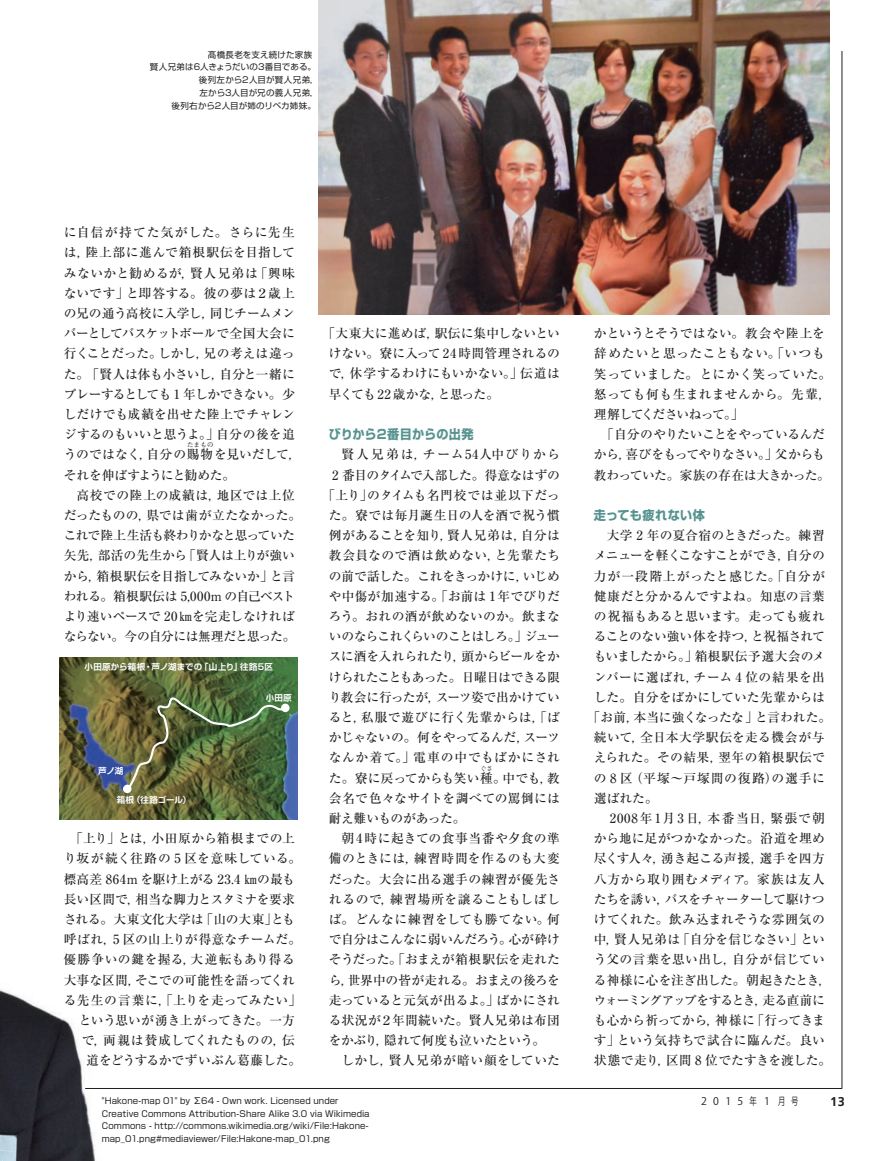
<style>
.page{position:relative;width:893px;height:1161px;background:#fff}
.page>*{position:absolute;margin:0;border:0;box-sizing:border-box;transform-origin:0 0}
.t1{font:500 12.75px/20.2px "Ryumin Pro";color:#231f20}
.t2{font:500 12.75px "Ryumin Pro";letter-spacing:.035em;color:#231f20}
.t3{font:500 12.75px "Ryumin Pro";letter-spacing:-.02em;color:#231f20}
.t4{font:500 12.75px "Ryumin Pro";letter-spacing:.04em;color:#231f20}
.t5{font:500 12.75px "Ryumin Pro";letter-spacing:.03em;color:#231f20}
.t6{font:500 12.75px "Ryumin Pro";letter-spacing:-.055em;color:#231f20}
.t7{font:500 12.75px "Ryumin Pro";letter-spacing:-.025em;color:#231f20}
.t8{font:500 12.75px "Ryumin Pro";letter-spacing:.02em;color:#231f20}
.t9{font:500 12.75px "Ryumin Pro";letter-spacing:.045em;color:#231f20}
.t10{font:500 12.75px "Ryumin Pro";letter-spacing:.055em;color:#231f20}
.t11{font:700 12.75px "Shin Go Pro";letter-spacing:.02em;color:#559390;scale:.95 1}
.t12{font:500 12.75px "Ryumin Pro";letter-spacing:-.06em;color:#231f20}
.t13{font:500 12.75px "Ryumin Pro";letter-spacing:-.1em;color:#231f20}
.t14{font:500 12.75px "Ryumin Pro";letter-spacing:.11em;color:#231f20}
.t15{font:500 12.75px "Ryumin Pro";letter-spacing:-.035em;color:#231f20}
.t16{font:500 12.75px "Ryumin Pro";letter-spacing:.07em;color:#231f20}
.t17{font:500 12.75px "Ryumin Pro";letter-spacing:.075em;color:#231f20}
.t18{font:500 12.75px "Ryumin Pro";letter-spacing:-.03em;color:#231f20}
.t19{font:500 12.75px "Ryumin Pro";letter-spacing:-.065em;color:#231f20}
.t20{font:700 12.75px "Frutigerlds Lat";color:#231f20}
.t21{font:10.5px "Koz Go Pro";letter-spacing:.6em;color:#231f20}
.t22{font:8.55px/12.8px "Shin Go Pro";letter-spacing:.01em;color:#231f20}
.t23{font:700 8.55px "Shin Go Pro De";letter-spacing:.01em;color:#fff}
.t24{font:8.55px "Shin Go Pro";letter-spacing:.035em;color:#231f20}
.t25{font:500 6.45px "Ryumin Pro";letter-spacing:.025em;color:#231f20}
</style>
<div class="page">
<hr style="left:842px;top:51px;width:1px;height:1038px;background:#231f20">
<img style="left:0;top:684px;width:122px;height:477px">
<img style="left:319px;top:0;width:510px;height:315px">
<hr style="left:85px;top:1088px;width:757px;height:1px;background:#231f20">
<img style="left:60px;top:657px;width:238px;height:162px">
<svg style="left:124px;top:694px;width:163px;height:99px;background:#59673d"></svg>
<div style="left:281px;top:703px;width:9px;height:9px;background:#fff;border-radius:50%"></div>
<div style="left:123px;top:784px;width:9px;height:9px;background:#fff;border-radius:50%"></div>
<p class="t24" style="left:208px;top:47px;width:106px">髙橋長老を支え続けた家族</p>
<p class="t22" style="left:150px;top:60px;width:168px">賢人兄弟は6人きょうだいの3番目である。</p>
<p class="t24" style="left:199px;top:73px;width:121px">後列左から2人目が賢人兄弟，</p>
<p class="t22" style="left:199px;top:85px;width:120px">左から3人目が兄の義人兄弟，</p>
<p class="t22" style="left:172px;top:98px;width:146px">後列右から2人目が姉のリベカ姉妹。</p>
<p class="t1" style="left:64px;top:221px;width:239px">に自信が持てた気がした。さらに先生は，陸上部に進んで箱根駅伝を目指してみないかと勧めるが，賢人兄弟は「興味ないです」と即答する。彼の夢は２歳上の兄の通う高校に入学し，同じチームメンバーとしてバスケットボールで全国大会に行くことだった。しかし，兄の考えは違った。「賢人は体も小さいし，自分と一緒にプレーするとしても 1 年しかできない。少しだけでも成績を出せた陸上でチャレンジするのもいいと思うよ。」自分の後を追うのではなく，自分の賜物を見いだして，</p>
<p class="t25" style="left:187px;top:440px;width:28px">たまもの</p>
<p class="t18" style="left:64px;top:465px;width:173px">それを伸ばすようにと勧めた。</p>
<p class="t2" style="left:77px;top:485px;width:220px">高校での陸上の成績は，地区では上位</p>
<p class="t8" style="left:64px;top:505px;width:239px">だったものの，県では歯が立たなかった。</p>
<p class="t6" style="left:64px;top:525px;width:232px">これで陸上生活も終わりかなと思っていた</p>
<p class="t1" style="left:64px;top:544px;width:233px">矢先，部活の先生から「賢人は上りが強い</p>
<p class="t3" style="left:64px;top:566px;width:233px">から，箱根駅伝を目指してみないか」と言</p>
<p class="t3" style="left:64px;top:586px;width:233px">われる。箱根駅伝は 5,000m の自己ベスト</p>
<p class="t1" style="left:64px;top:605px;width:233px">より速いペースで 20㎞を完走しなければ</p>
<p class="t6" style="left:64px;top:626px;width:233px">ならない。今の自分には無理だと思った。</p>
<p class="t23" style="left:85px;top:660px;width:190px">小田原から箱根・芦ノ湖までの「山上り」往路5区</p>
<p class="t23" style="left:266px;top:690px;width:28px">小田原</p>
<p class="t23" style="left:98px;top:763px;width:27px">芦ノ湖</p>
<p class="t23" style="left:117px;top:793px;width:76px">箱根（往路ゴール）</p>
<p class="t1" style="left:70px;top:827px;width:226px">「上り」とは，小田原から箱根までの上</p>
<p class="t2" style="left:64px;top:848px;width:239px">り坂が続く往路の 5 区を意味している。</p>
<p class="t1" style="left:64px;top:868px;width:232px">標高差 864m を駆け上がる 23.4 ㎞の最も</p>
<p class="t1" style="left:64px;top:888px;width:233px">長い区間で，相当な脚力とスタミナを要求</p>
<p class="t1" style="left:64px;top:908px;width:232px">される。大東文化大学は「山の大東」とも</p>
<p class="t1" style="left:64px;top:928px;width:239px">呼ばれ，5 区の山上りが得意なチームだ。</p>
<p class="t2" style="left:64px;top:949px;width:232px">優勝争いの鍵を握る，大逆転もあり得る</p>
<p class="t1" style="left:64px;top:969px;width:233px">大事な区間，そこでの可能性を語ってくれ</p>
<p class="t9" style="left:64px;top:990px;width:239px">る先生の言葉に，「上りを走ってみたい」</p>
<p class="t1" style="left:79px;top:1009px;width:217px">という思いが湧き上がってきた。一方</p>
<p class="t9" style="left:82px;top:1030px;width:214px">で，両親は賛成してくれたものの，伝</p>
<p class="t1" style="left:86px;top:1049px;width:216px">道をどうするかでずいぶん葛藤した。</p>
<p class="t1" style="left:329px;top:322px;width:233px;text-align:justify;text-indent:-6px">「大東大に進めば，駅伝に集中しないといけない。寮に入って 24 時間管理されるので，休学するわけにもいかない。」伝道は早くても22 歳かな，と思った。</p>
<p class="t11" style="left:329px;top:424px;width:154px">びりから2番目からの出発</p>
<p class="t1" style="left:322px;top:443px;width:239px;text-align:right">賢人兄弟は，チーム54人中びりから<br>2 番目のタイムで入部した。得意なはずの「上り」のタイムも名門校では並以下だった。寮では毎月誕生日の人を酒で祝う慣例があることを知り，賢人兄弟は，自分は教会員なので酒は飲めない，と先輩たちの前で話した。これをきっかけに，いじめや中傷が加速する。「お前は 1年でびりだろう。おれの酒が飲めないのか。飲まないのならこれくらいのことはしろ。」ジュースに酒を入れられたり，頭からビールをかけられたこともあった。日曜日はできる限り教会に行ったが，スーツ姿で出かけていると，私服で遊びに行く先輩からは，「ばかじゃないの。何をやってるんだ，スーツなんか着て。」電車の中でもばかにされた。寮に戻ってからも笑い種。中でも，教</p>
<p class="t25" style="left:480px;top:763px;width:14px">ぐさ</p>
<p class="t1" style="left:329px;top:787px;width:233px">会名で色々なサイトを調べての罵倒には耐え難いものがあった。</p>
<p class="t1" style="left:329px;top:827px;width:233px;text-align:justify;text-indent:13px">朝4時に起きての食事当番や夕食の準備のときには，練習時間を作るのも大変だった。大会に出る選手の練習が優先されるので，練習場所を譲ることもしばしば。どんなに練習をしても勝てない。何で自分はこんなに弱いんだろう。心が砕けそうだった。「おまえが箱根駅伝を走れたら，世界中の皆が走れる。おまえの後ろを走っていると元気が出るよ。」ばかにされる状況が２年間続いた。賢人兄弟は布団をかぶり，隠れて何度も泣いたという。</p>
<p class="t2" style="left:342px;top:1050px;width:220px">しかし，賢人兄弟が暗い顔をしていた</p>
<p class="t22" style="left:102px;top:1093px;width:269px">"Hakone-map 01" by Σ64 - Own work. Licensed under Creative Commons Attribution-Share Alike 3.0 via Wikimedia Commons - http://commons.wikimedia.org/wiki/File:Hakone&shy;map_01.png#mediaviewer/File:Hakone-map_01.png</p>
<p class="t1" style="left:594px;top:322px;width:233px">かというとそうではない。教会や陸上を</p>
<p class="t10" style="left:594px;top:343px;width:233px">辞めたいと思ったこともない。「いつも</p>
<p class="t4" style="left:594px;top:364px;width:239px">笑っていました。とにかく笑っていた。</p>
<p class="t2" style="left:594px;top:384px;width:239px">怒っても何も生まれませんから。先輩，</p>
<p class="t19" style="left:594px;top:404px;width:151px">理解してくださいねって。」</p>
<p class="t3" style="left:601px;top:424px;width:225px">「自分のやりたいことをやっているんだ</p>
<p class="t12" style="left:594px;top:444px;width:233px">から，喜びをもってやりなさい。」父からも</p>
<p class="t3" style="left:594px;top:465px;width:238px">教わっていた。家族の存在は大きかった。</p>
<p class="t11" style="left:594px;top:505px;width:118px">走っても疲れない体</p>
<p class="t1" style="left:607px;top:524px;width:220px">大学 2 年の夏合宿のときだった。練習</p>
<p class="t7" style="left:594px;top:545px;width:233px">メニューを軽くこなすことができ，自分の</p>
<p class="t16" style="left:594px;top:566px;width:233px">力が一段階上がったと感じた。「自分が</p>
<p class="t1" style="left:594px;top:585px;width:233px">健康だと分かるんですよね。知恵の言葉</p>
<p class="t1" style="left:594px;top:605px;width:233px">の祝福もあると思います。走っても疲れ</p>
<p class="t7" style="left:594px;top:626px;width:233px">ることのない強い体を持つ，と祝福されて</p>
<p class="t1" style="left:594px;top:645px;width:233px">もいましたから。」箱根駅伝予選大会のメ</p>
<p class="t10" style="left:594px;top:667px;width:233px">ンバーに選ばれ，チーム 4 位の結果を出</p>
<p class="t1" style="left:594px;top:686px;width:233px">した。自分をばかにしていた先輩からは</p>
<p class="t1" style="left:587px;top:706px;width:245px">「お前，本当に強くなったな」と言われた。</p>
<p class="t4" style="left:594px;top:727px;width:233px">続いて，全日本大学駅伝を走る機会が与</p>
<p class="t5" style="left:594px;top:747px;width:233px">えられた。その結果，翌年の箱根駅伝で</p>
<p class="t17" style="left:594px;top:768px;width:233px">の 8 区（平塚～戸塚間の復路）の選手に</p>
<p class="t1" style="left:594px;top:787px;width:65px">選ばれた。</p>
<p class="t14" style="left:610px;top:808px;width:217px">2008年1月3日，本番当日，緊張で朝</p>
<p class="t1" style="left:594px;top:827px;width:233px">から地に足がつかなかった。沿道を埋め</p>
<p class="t1" style="left:594px;top:847px;width:233px">尽くす人々，湧き起こる声援，選手を四方</p>
<p class="t4" style="left:594px;top:869px;width:233px">八方から取り囲むメディア。家族は友人</p>
<p class="t15" style="left:594px;top:889px;width:233px">たちを誘い，バスをチャーターして駆けつ</p>
<p class="t5" style="left:594px;top:909px;width:233px">けてくれた。飲み込まれそうな雰囲気の</p>
<p class="t1" style="left:594px;top:928px;width:233px">中，賢人兄弟は「自分を信じなさい」とい</p>
<p class="t8" style="left:594px;top:949px;width:233px">う父の言葉を思い出し，自分が信じてい</p>
<p class="t1" style="left:594px;top:969px;width:239px">る神様に心を注ぎ出した。朝起きたとき，</p>
<p class="t13" style="left:594px;top:990px;width:233px">ウォーミングアップをするとき，走る直前に</p>
<p class="t1" style="left:594px;top:1009px;width:233px">も心から祈ってから，神様に「行ってきま</p>
<p class="t5" style="left:594px;top:1030px;width:233px">す」という気持ちで試合に臨んだ。良い</p>
<p class="t1" style="left:594px;top:1049px;width:239px">状態で走り，区間 8 位でたすきを渡した。</p>
<p class="t21" style="left:701px;top:1094px;width:99px">2015年 1 月号</p>
<p class="t20" style="left:830px;top:1091px;width:16px">13</p>
</div>
